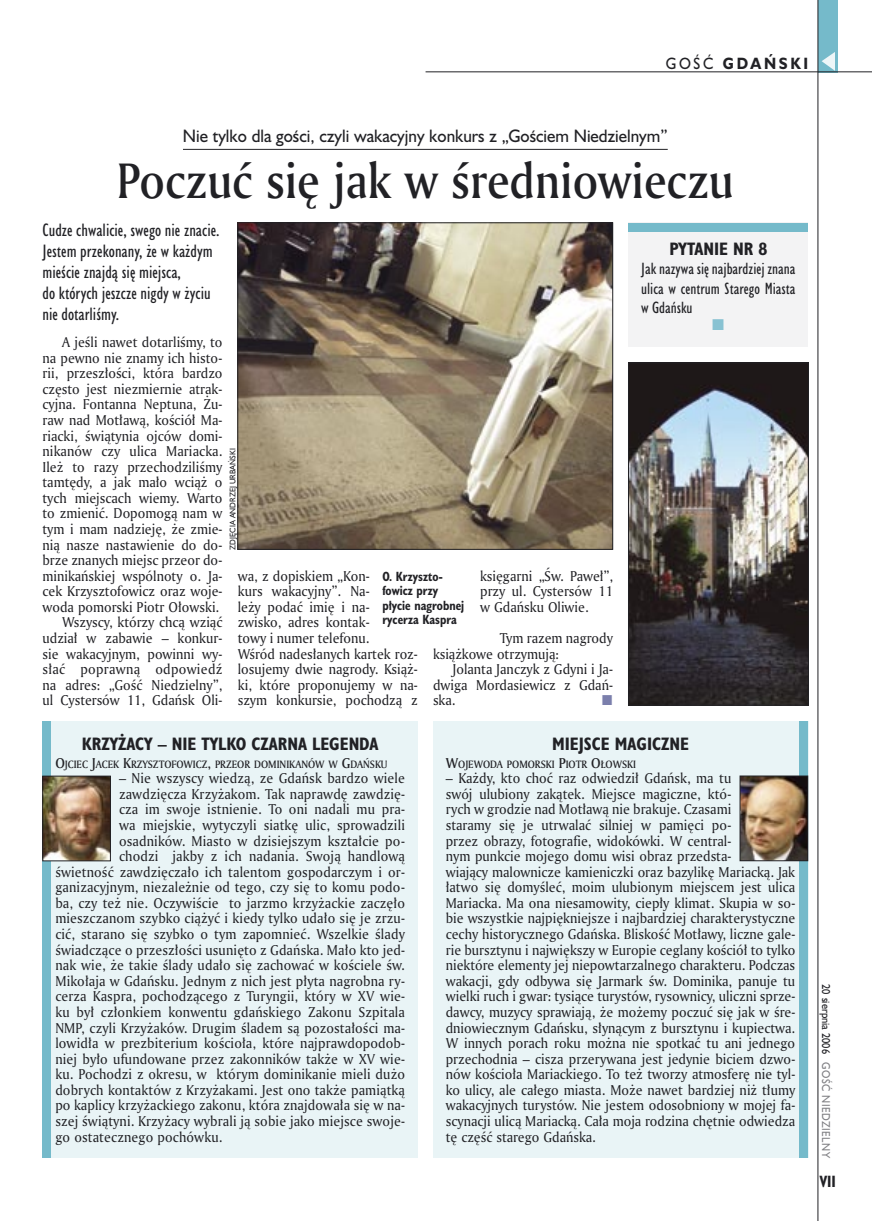
<style>
.page{position:relative;width:872px;height:1221px;background:#fff}
.page>*{position:absolute;margin:0;border:0;box-sizing:border-box;transform-origin:0 0}
._05a_tytyl_AmMd_32_pt{font:48px "Amerigo Md PL";color:#212125;scale:.9 1}
._06-4_lead_lokal_HuCn_11_pt{font:16.5px/21px "Humanst 521 Cn PL";color:#212125}
._04-3_nadtytul_lokal{font:16.5px "Humanst 521 PL";color:#212125;scale:.94 1}
._04-2_tytul_ramki{font:700 16.5px "Humanst 521 Cn PL";color:#212125}
._03-2_body_do_ramki{font:15px/19.5px "Humanst 521 Cn PL";color:#212125;text-align:justify}
._15b_temat_prawo{font:700 15px "Humanst 521 PL";letter-spacing:.2em;color:#212125;scale:.9 1}
._17_pagina_prawa{font:700 15px "Humanst 521 Cn PL";color:#212125;scale:.94 1}
._03-4_body_liturgii{font:13.8px/15.6px "Amerigo PL";color:#212125;scale:.94 1}
._01_body_tekst{font:13.8px/15.6px "Amerigo PL";color:#212125;text-align:justify;scale:.94 1}
._09_podpis_zdjecia_HuCnB{font:700 12.3px/14.4px "Humanst 521 Cn PL";color:#212125;scale:.94 1}
._19a_data_prawa_GOSC{font:10.5px "Humanst 521 PL";letter-spacing:.05em;color:#7f7f83;scale:.9 1}
._19_data_prawa{font:10.5px "Humanst 521 PL";color:#212125;scale:.9 1}
._03-4_body_liturgii-2{font:10.35px "Amerigo Md PL";color:#212125;scale:.94 1}
._09a_autor_zdjecia_Hu_5_pt{font:7.5px "Humanst 521 PL";color:#212125;scale:.94 1}
.s1{font-weight:400}
.s2{font-size:13.8px}
</style>
<div class="page">
<div style="left:818px;top:0;width:19px;height:72px;background:#75baca"></div>
<hr style="left:817px;top:0;width:1px;height:1220px;background:#212125">
<svg style="left:821px;top:52px;width:14px;height:19px"></svg>
<hr style="left:425px;top:72px;width:447px;height:1px;background:#212125">
<hr style="left:183px;top:149px;width:484px;height:1px;background:#212125">
<div style="left:628px;top:223px;width:180px;height:124px;background:#f3f3f4"></div>
<div style="left:628px;top:223px;width:180px;height:8px;background:#75baca"></div>
<div style="left:43px;top:721px;width:375px;height:435px;background:#e9f4f6"></div>
<div style="left:43px;top:721px;width:8px;height:435px;background:#75baca"></div>
<img style="left:45px;top:778px;width:64px;height:81px">
<div style="left:43px;top:776px;width:68px;height:85px;border:1px solid #212125"></div>
<div style="left:433px;top:721px;width:375px;height:435px;background:#e9f4f6"></div>
<div style="left:799px;top:721px;width:9px;height:435px;background:#75baca"></div>
<img style="left:239px;top:224px;width:372px;height:323px">
<div style="left:237px;top:222px;width:376px;height:327px;border:1px solid #212125"></div>
<img style="left:630px;top:364px;width:176px;height:339px">
<div style="left:628px;top:362px;width:180px;height:343px;border:1px solid #212125"></div>
<img style="left:742px;top:777px;width:64px;height:81px">
<div style="left:740px;top:775px;width:68px;height:85px;border:1px solid #212125"></div>
<p class="_15b_temat_prawo" style="left:666px;top:53px;width:160px"><span class="s1">GOŚĆ</span> GDAŃSKI</p>
<p class="_04-3_nadtytul_lokal" style="left:183px;top:125px;width:517px">Nie tylko dla gości, czyli wakacyjny konkurs z „Gościem Niedzielnym”</p>
<p class="_05a_tytyl_AmMd_32_pt" style="left:117px;top:149px;width:687px">Poczuć się jak w średniowieczu</p>
<p class="_06-4_lead_lokal_HuCn_11_pt" style="left:43px;top:219px;width:178px">Cudze chwalicie, swego nie znacie.<br>Jestem przekonany, że w każdym mieście znajdą się miejsca,<br>do których jeszcze nigdy w życiu nie dotarliśmy.</p>
<p class="_01_body_tekst" style="left:43px;top:334px;width:193px;text-indent:20px">A jeśli nawet dotarliśmy, to na pewno nie znamy ich histo&shy;rii, przeszłości, która bardzo często jest niezmiernie atrak&shy;cyjna. Fontanna Neptuna, Żu&shy;raw nad Motławą, kościół Ma&shy;riacki, świątynia ojców domi&shy;nikanów czy ulica Mariacka.<br>Ileż to razy przechodziliśmy tamtędy, a jak mało wciąż o tych miejscach wiemy. Warto to zmienić. Dopomogą nam w tym i mam nadzieję, że zmie&shy;nią nasze nastawienie do do&shy;brze znanych miejsc przeor do&shy;minikańskiej wspólnoty o. Ja&shy;cek Krzysztofowicz oraz woje&shy;woda pomorski Piotr Ołowski.</p>
<p class="_01_body_tekst" style="left:43px;top:614px;width:193px;text-indent:20px">Wszyscy, którzy chcą wziąć udział w zabawie – konkur&shy;sie wakacyjnym, powinni wy&shy;słać poprawną odpowiedź na adres: „Gość Niedzielny”, ul Cystersów 11, Gdańsk Oli-</p>
<p class="_04-2_tytul_ramki" style="left:669px;top:237px;width:99px">PYTANIE NR 8</p>
<p class="_03-2_body_do_ramki" style="left:641px;top:259px;width:156px">Jak nazywa się najbardziej znana ulica w centrum Starego Miasta w Gdańsku</p>
<p class="_09a_autor_zdjecia_Hu_5_pt" style="left:227px;top:549px;width:109px;rotate:-90deg">ZDJĘCIA ANDRZEJ URBAŃSKI</p>
<p class="_01_body_tekst" style="left:238px;top:567px;width:193px;text-align:left">wa, z dopiskiem „Kon-<br>kurs wakacyjny”. Na-<br>leży podać imię i na-<br>zwisko, adres kontak-<br>towy i numer telefonu.<br>Wśród nadesłanych kartek roz&shy;losujemy dwie nagrody. Książ&shy;ki, które proponujemy w na&shy;szym konkursie, pochodzą z</p>
<p class="_01_body_tekst" style="left:480px;top:567px;width:143px">księgarni „Św. Paweł”, przy ul. Cystersów 11 w Gdańsku Oliwie.</p>
<p class="_09_podpis_zdjecia_HuCnB" style="left:382px;top:568px;width:89px">O. Krzyszto&shy;fowicz przy płycie nagrobnej rycerza Kaspra</p>
<p class="_01_body_tekst" style="left:433px;top:630px;width:193px;text-indent:67px">Tym razem nagrody książkowe otrzymują:</p>
<p class="_01_body_tekst" style="left:433px;top:661px;width:193px;text-indent:20px">Jolanta Janczyk z Gdyni i Ja&shy;dwiga Mordasiewicz z Gdań&shy;ska.</p>
<p class="_04-2_tytul_ramki" style="left:82px;top:732px;width:298px">KRZYŻACY – NIE TYLKO CZARNA LEGENDA</p>
<p class="_03-4_body_liturgii-2" style="left:55px;top:757px;width:355px"><span class="s2">O</span>JCIEC <span class="s2">J</span>ACEK <span class="s2">K</span>RZYSZTOFOWICZ<span class="s2">,</span> PRZEOR DOMINIKANÓW W <span class="s2">G</span>DAŃSKU</p>
<p class="_03-4_body_liturgii" style="left:119px;top:770px;width:306px">– Nie wszyscy wiedzą, ze Gdańsk bardzo wiele</p>
<p class="_03-4_body_liturgii" style="left:119px;top:785px;width:305px">zawdzięcza Krzyżakom. Tak naprawdę zawdzię-</p>
<p class="_03-4_body_liturgii" style="left:119px;top:801px;width:305px">cza im swoje istnienie. To oni nadali mu pra-</p>
<p class="_03-4_body_liturgii" style="left:119px;top:816px;width:305px">wa miejskie, wytyczyli siatkę ulic, sprowadzili</p>
<p class="_03-4_body_liturgii" style="left:119px;top:832px;width:305px">osadników. Miasto w dzisiejszym kształcie po-</p>
<p class="_03-4_body_liturgii" style="left:119px;top:848px;width:305px">chodzi jakby z ich nadania. Swoją handlową</p>
<p class="_03-4_body_liturgii" style="left:55px;top:863px;width:373px">świetność zawdzięczało ich talentom gospodarczym i or-</p>
<p class="_03-4_body_liturgii" style="left:55px;top:879px;width:373px">ganizacyjnym, niezależnie od tego, czy się to komu podo-</p>
<p class="_03-4_body_liturgii" style="left:55px;top:894px;width:373px">ba, czy też nie. Oczywiście to jarzmo krzyżackie zaczęło</p>
<p class="_03-4_body_liturgii" style="left:55px;top:910px;width:373px">mieszczanom szybko ciążyć i kiedy tylko udało się je zrzu-</p>
<p class="_03-4_body_liturgii" style="left:55px;top:925px;width:373px">cić, starano się szybko o tym zapomnieć. Wszelkie ślady</p>
<p class="_03-4_body_liturgii" style="left:55px;top:941px;width:373px">świadczące o przeszłości usunięto z Gdańska. Mało kto jed-</p>
<p class="_03-4_body_liturgii" style="left:55px;top:957px;width:373px">nak wie, że takie ślady udało się zachować w kościele św.</p>
<p class="_03-4_body_liturgii" style="left:55px;top:972px;width:373px">Mikołaja w Gdańsku. Jednym z nich jest płyta nagrobna ry-</p>
<p class="_03-4_body_liturgii" style="left:55px;top:988px;width:373px">cerza Kaspra, pochodzącego z Turyngii, który w XV wie-</p>
<p class="_03-4_body_liturgii" style="left:55px;top:1003px;width:373px">ku był członkiem konwentu gdańskiego Zakonu Szpitala</p>
<p class="_03-4_body_liturgii" style="left:55px;top:1019px;width:373px">NMP, czyli Krzyżaków. Drugim śladem są pozostałości ma-</p>
<p class="_03-4_body_liturgii" style="left:55px;top:1034px;width:373px">lowidła w prezbiterium kościoła, które najprawdopodob-</p>
<p class="_03-4_body_liturgii" style="left:55px;top:1050px;width:373px">niej było ufundowane przez zakonników także w XV wie-</p>
<p class="_03-4_body_liturgii" style="left:55px;top:1066px;width:373px">ku. Pochodzi z okresu, w którym dominikanie mieli dużo</p>
<p class="_03-4_body_liturgii" style="left:55px;top:1081px;width:373px">dobrych kontaktów z Krzyżakami. Jest ono także pamiątką</p>
<p class="_03-4_body_liturgii" style="left:55px;top:1097px;width:373px">po kaplicy krzyżackiego zakonu, która znajdowała się w na-</p>
<p class="_03-4_body_liturgii" style="left:55px;top:1112px;width:373px">szej świątyni. Krzyżacy wybrali ją sobie jako miejsce swoje-</p>
<p class="_03-4_body_liturgii" style="left:55px;top:1128px;width:179px">go ostatecznego pochówku.</p>
<p class="_04-2_tytul_ramki" style="left:552px;top:732px;width:138px">MIEJSCE MAGICZNE</p>
<p class="_03-4_body_liturgii-2" style="left:446px;top:757px;width:204px"><span class="s2">W</span>OJEWODA POMORSKI <span class="s2">P</span>IOTR <span class="s2">O</span>ŁOWSKI</p>
<p class="_03-4_body_liturgii" style="left:446px;top:770px;width:373px">– Każdy, kto choć raz odwiedził Gdańsk, ma tu<br>swój ulubiony zakątek. Miejsce magiczne, któ-<br>rych w grodzie nad Motławą nie brakuje. Czasami<br>staramy się je utrwalać silniej w pamięci po-<br>przez obrazy, fotografie, widokówki. W central-<br>nym punkcie mojego domu wisi obraz przedsta-<br>wiający malownicze kamieniczki oraz bazylikę Mariacką. Jak łatwo się domyśleć, moim ulubionym miejscem jest ulica Mariacka. Ma ona niesamowity, ciepły klimat. Skupia w so&shy;bie wszystkie najpiękniejsze i najbardziej charakterystyczne cechy historycznego Gdańska. Bliskość Motławy, liczne gale&shy;rie bursztynu i największy w Europie ceglany kościół to tylko niektóre elementy jej niepowtarzalnego charakteru. Podczas wakacji, gdy odbywa się Jarmark św. Dominika, panuje tu wielki ruch i gwar: tysiące turystów, rysownicy, uliczni sprze&shy;dawcy, muzycy sprawiają, że możemy poczuć się jak w śre&shy;dniowiecznym Gdańsku, słynącym z bursztynu i kupiectwa.<br>W innych porach roku można nie spotkać tu ani jednego przechodnia – cisza przerywana jest jedynie biciem dzwo&shy;nów kościoła Mariackiego. To też tworzy atmosferę nie tyl&shy;ko ulicy, ale całego miasta. Może nawet bardziej niż tłumy wakacyjnych turystów. Nie jestem odosobniony w mojej fa&shy;scynacji ulicą Mariacką. Cała moja rodzina chętnie odwiedza tę część starego Gdańska.</p>
<p class="_19_data_prawa" style="left:833px;top:984px;width:79px;rotate:90deg">20 sierpnia 2006</p>
<p class="_19a_data_prawa_GOSC" style="left:833px;top:1062px;width:108px;rotate:90deg">GOŚĆ NIEDZIELNY</p>
<p class="_17_pagina_prawa" style="left:819px;top:1171px;width:19px">VII</p>
</div>
